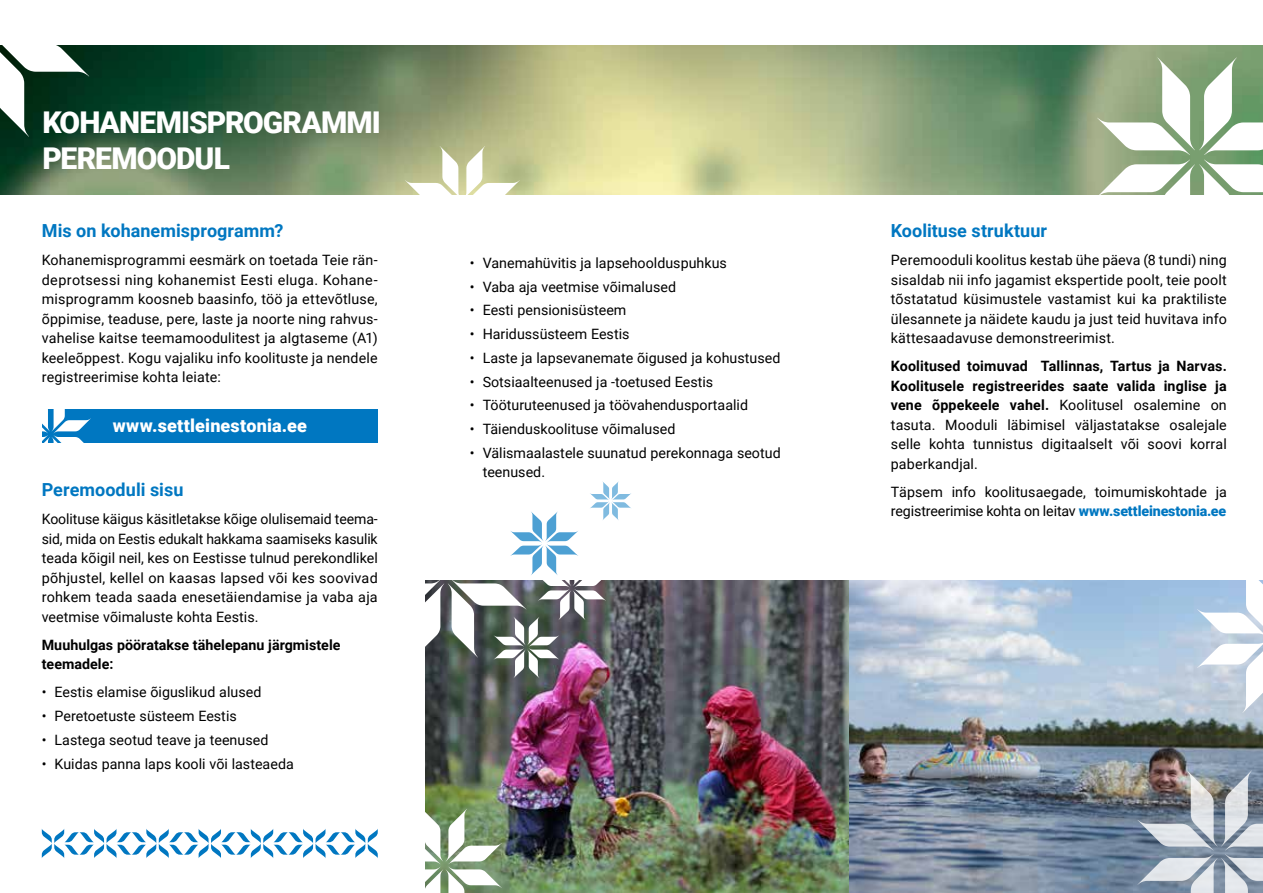
<style>
.page{position:relative;width:1263px;height:893px;background:#fff}
.page>*{position:absolute;margin:0;border:0;box-sizing:border-box;transform-origin:0 0}
.t1{font:900 30px/36px "Roboto";letter-spacing:-.03em;color:#fff}
.t2{font:700 18px "Roboto";letter-spacing:.005em;color:#0077c1}
.t3{font:900 18px "Roboto";letter-spacing:.01em;color:#fff}
.t4{font:14.25px/19.5px "Roboto";color:#000;text-align:justify}
.t5{font:700 14.25px/19.5px "Roboto";color:#000}
.s1{font-weight:700}
.s2{font-weight:900;color:#0077c1}
</style>
<div class="page">
<img style="left:425px;top:581px;width:838px;height:312px">
<div style="left:42px;top:409px;width:336px;height:34px;background:#0077c1"></div>
<img style="left:0;top:45px;width:1263px;height:149px">
<img style="left:1137px;top:770px;width:126px;height:123px">
<svg style="left:0;top:45px;width:89px;height:92px"></svg>
<svg style="left:42px;top:409px;width:49px;height:34px"></svg>
<svg style="left:1097px;top:57px;width:166px;height:138px"></svg>
<svg style="left:1197px;top:580px;width:66px;height:133px"></svg>
<svg style="left:425px;top:809px;width:77px;height:84px"></svg>
<svg style="left:405px;top:146px;width:115px;height:49px"></svg>
<svg style="left:425px;top:481px;width:206px;height:197px"></svg>
<svg style="left:42px;top:829px;width:336px;height:29px"></svg>
<h1 class="t1" style="left:42px;top:103px;width:340px">KOHANEMISPROGRAMMI<br>PEREMOODUL</h1>
<p class="t2" style="left:42px;top:218px;width:243px">Mis on kohanemisprogramm?</p>
<p class="t4" style="left:42px;top:250px;width:337px">Kohanemisprogrammi eesmärk on toetada Teie rän&shy;deprotsessi ning kohanemist Eesti eluga. Kohane&shy;misprogramm koosneb baasinfo, töö ja ettevõtluse, õppimise, teaduse, pere, laste ja noorte ning rahvus&shy;vahelise kaitse teemamoodulitest ja algtaseme (A1) keeleõppest. Kogu vajaliku info koolituste ja nendele registreerimise kohta leiate:</p>
<p class="t3" style="left:113px;top:413px;width:196px">www.settleinestonia.ee</p>
<p class="t2" style="left:42px;top:477px;width:143px">Peremooduli sisu</p>
<p class="t4" style="left:42px;top:509px;width:338px">Koolituse käigus käsitletakse kõige olulisemaid teema&shy;sid, mida on Eestis edukalt hakkama saamiseks kasulik teada kõigil neil, kes on Eestisse tulnud perekondlikel põhjustel, kellel on kaasas lapsed või kes soovivad rohkem teada saada enesetäiendamise ja vaba aja veetmise võimaluste kohta Eestis.</p>
<p class="t5" style="left:42px;top:634px;width:300px">Muuhulgas pööratakse tähelepanu järgmistele teemadele:</p>
<p class="t4" style="left:42px;top:682px;width:221px">• Eestis elamise õiguslikud alused</p>
<p class="t4" style="left:42px;top:706px;width:197px">• Peretoetuste süsteem Eestis</p>
<p class="t4" style="left:42px;top:729px;width:228px">• Lastega seotud teave ja teenused</p>
<p class="t4" style="left:42px;top:753px;width:253px">• Kuidas panna laps kooli või lasteaeda</p>
<p class="t4" style="left:470px;top:253px;width:259px">• Vanemahüvitis ja lapsehoolduspuhkus</p>
<p class="t4" style="left:470px;top:276px;width:208px">• Vaba aja veetmise võimalused</p>
<p class="t4" style="left:470px;top:300px;width:158px">• Eesti pensionisüsteem</p>
<p class="t4" style="left:470px;top:324px;width:161px">• Haridussüsteem Eestis</p>
<p class="t4" style="left:470px;top:348px;width:312px">• Laste ja lapsevanemate õigused ja kohustused</p>
<p class="t4" style="left:470px;top:371px;width:245px">• Sotsiaalteenused ja -toetused Eestis</p>
<p class="t4" style="left:470px;top:395px;width:280px">• Tööturuteenused ja töövahendusportaalid</p>
<p class="t4" style="left:470px;top:419px;width:207px">• Täienduskoolituse võimalused</p>
<p class="t4" style="left:483px;top:443px;width:300px;text-indent:-13px">• Välismaalastele suunatud perekonnaga seotud teenused.</p>
<p class="t2" style="left:891px;top:218px;width:158px">Koolituse struktuur</p>
<p class="t4" style="left:891px;top:250px;width:337px">Peremooduli koolitus kestab ühe päeva (8 tundi) ning sisaldab nii info jagamist ekspertide poolt, teie poolt tõstatatud küsimustele vastamist kui ka praktiliste ülesannete ja näidete kaudu ja just teid huvitava info kättesaadavuse demonstreerimist.</p>
<p class="t4" style="left:891px;top:356px;width:337px"><span class="s1">Koolitused toimuvad Tallinnas, Tartus ja Narvas.<br>Koolitusele registreerides saate valida inglise ja vene õppekeele vahel.</span> Koolitusel osalemine on tasuta. Mooduli läbimisel väljastatakse osalejale selle kohta tunnistus digitaalselt või soovi korral paberkandjal.</p>
<p class="t4" style="left:891px;top:482px;width:337px">Täpsem info koolitusaegade, toimumiskohtade ja registreerimise kohta on leitav <span class="s2">www.settleinestonia.ee</span></p>
</div>
